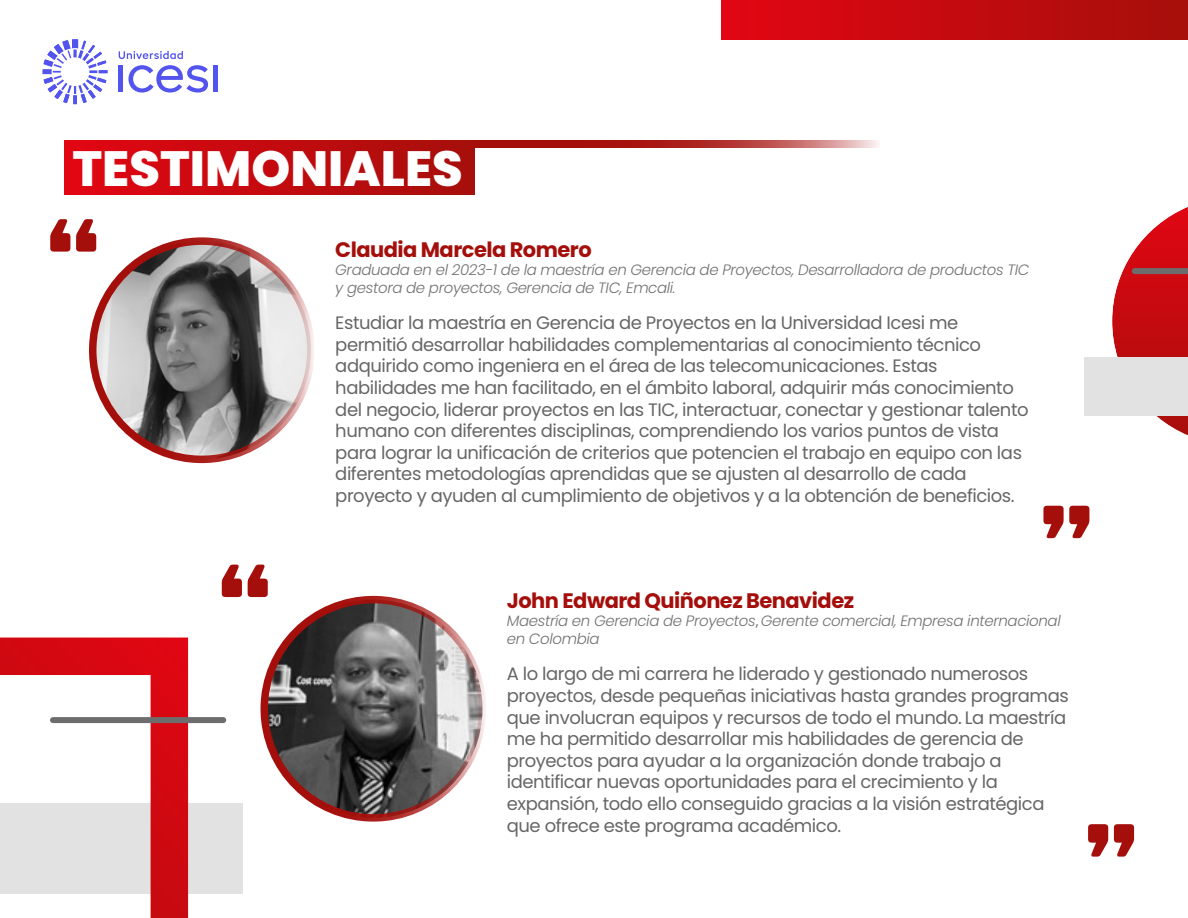
<style>
.page{position:relative;width:1188px;height:918px;background:#fff}
.page>*{position:absolute;margin:0;border:0;box-sizing:border-box;transform-origin:0 0}
.t1{font:900 105px "Amsi Pro";color:#a50f0b}
.t2{font:800 49.5px "Poppins";color:#fff}
.t3{font:700 21px "Poppins";letter-spacing:-.025em;color:#a50f0b}
.t4{font:18px/21.6px "Poppins";letter-spacing:-.025em;color:#666}
.t5{font:italic 300 15px/18px "Poppins";letter-spacing:-.025em;color:#727272}
.s1{font-family:"Myriad Pro";font-weight:400;font-style:normal}
</style>
<div class="page">
<div style="left:0;top:804px;width:243px;height:90px;background:#e2e2e2"></div>
<svg style="left:0;top:638px;width:188px;height:280px"></svg>
<svg style="left:1112px;top:207px;width:76px;height:228px"></svg>
<div style="left:1084px;top:357px;width:104px;height:59px;background:#e2e2e2"></div>
<div style="left:53px;top:717px;width:170px;height:6px;background:#6d6d6d"></div>
<div style="left:1135px;top:268px;width:53px;height:6px;background:#6d6d6d"></div>
<div style="left:721px;top:0;width:467px;height:39px;background:linear-gradient(to right,#e20613,#a60f0b)"></div>
<div style="left:65px;top:140px;width:410px;height:55px;background:linear-gradient(to right,#e20613,#a60f0b)"></div>
<svg style="left:473px;top:140px;width:406px;height:8px;background:#b63d3a"></svg>
<img style="left:93px;top:241px;width:218px;height:218px;border-radius:109px">
<div style="left:89px;top:237px;width:226px;height:226px;border:8px solid #fff;border-radius:50%"></div>
<img style="left:264px;top:600px;width:218px;height:218px;border-radius:109px">
<div style="left:261px;top:596px;width:225px;height:226px;border:8px solid #fff;border-radius:50%"></div>
<svg style="left:43px;top:39px;width:64px;height:65px"></svg>
<hr style="left:119px;top:66px;width:4px;height:26px;background:#5353ed">
<svg style="left:128px;top:65px;width:80px;height:28px"></svg>
<div style="left:213px;top:66px;width:5px;height:26px;background:#5353ed"></div>
<svg style="left:119px;top:51px;width:64px;height:8px"></svg>
<h2 class="t2" style="left:72px;top:144px;width:392px">TESTIMONIALES</h2>
<h1 class="t1" style="left:45px;top:196px;width:57px">“</h1>
<p class="t3" style="left:335px;top:240px;width:258px">Claudia Marcela Romero</p>
<p class="t5" style="left:335px;top:262px;width:696px">Graduada en el 2023-1 de la maestría en Gerencia de Proyectos, Desarrolladora de productos TIC y gestora de proyectos, Gerencia de TIC, Emcali.</p>
<p class="t4" style="left:335px;top:314px;width:695px">Estudiar la maestría en Gerencia de Proyectos en la Universidad Icesi me permitió desarrollar habilidades complementarias al conocimiento técnico adquirido como ingeniera en el área de las telecomunicaciones. Estas habilidades me han facilitado, en el ámbito laboral, adquirir más conocimiento del negocio, liderar proyectos en las TIC, interactuar, conectar y gestionar talento humano con diferentes disciplinas, comprendiendo los varios puntos de vista para lograr la unificación de criterios que potencien el trabajo en equipo con las diferentes metodologías aprendidas que se ajusten al desarrollo de cada proyecto y ayuden al cumplimiento de objetivos y a la obtención de beneficios.</p>
<h1 class="t1" style="left:1039px;top:483px;width:57px">”</h1>
<h1 class="t1" style="left:217px;top:542px;width:57px">“</h1>
<p class="t3" style="left:507px;top:591px;width:349px">John Edward Quiñonez Benavidez</p>
<p class="t5" style="left:507px;top:614px;width:555px">Maestría en Gerencia de Proyectos<span class="s1">,</span> Gerente comercial, Empresa internacional en Colombia</p>
<p class="t4" style="left:507px;top:665px;width:563px">A lo largo de mi carrera he liderado y gestionado numerosos proyectos, desde pequeñas iniciativas hasta grandes programas que involucran equipos y recursos de todo el mundo. La maestría me ha permitido desarrollar mis habilidades de gerencia de proyectos para ayudar a la organización donde trabajo a identificar nuevas oportunidades para el crecimiento y la expansión, todo ello conseguido gracias a la visión estratégica que ofrece este programa académico.</p>
<h1 class="t1" style="left:1084px;top:802px;width:57px">”</h1>
</div>
